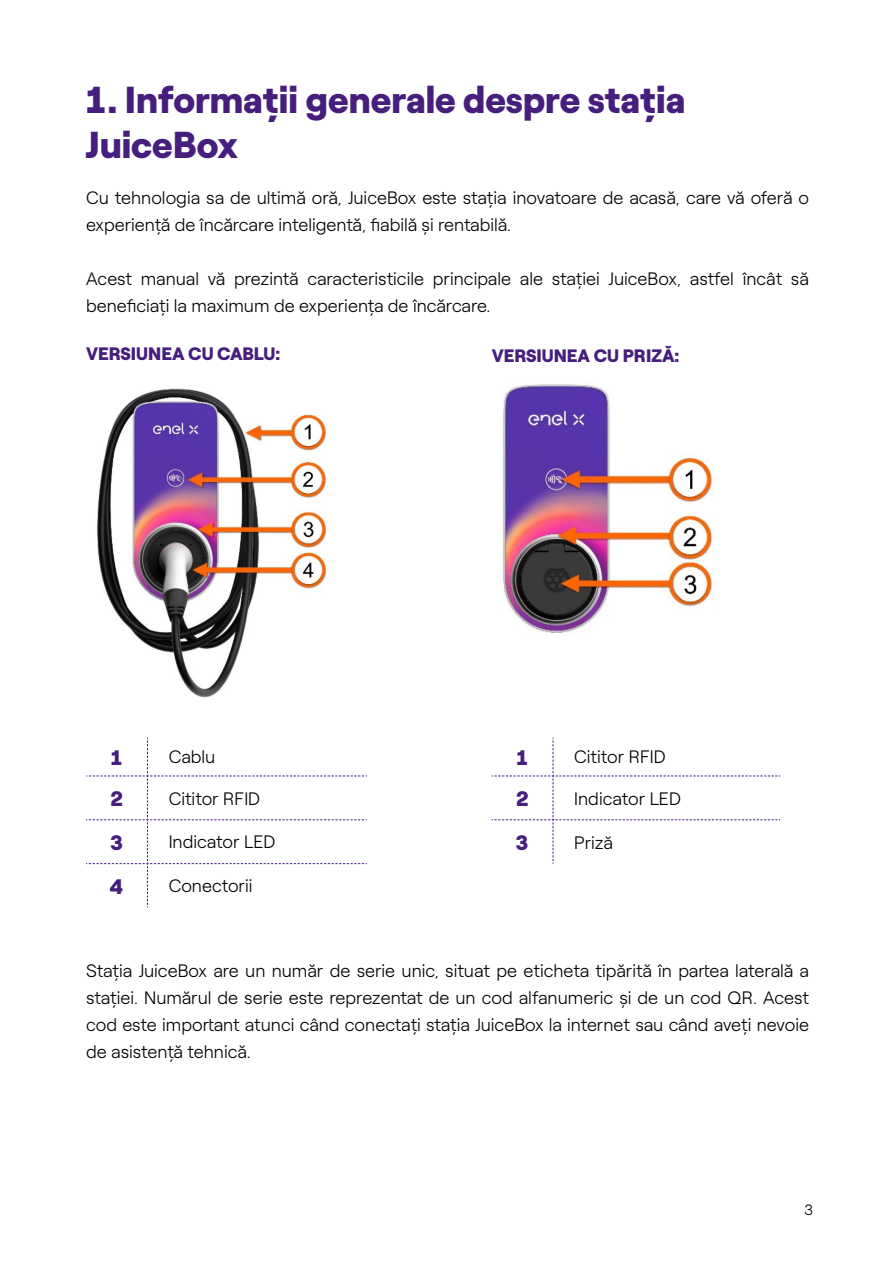
<style>
.page{position:relative;width:893px;height:1263px;background:#fff}
.page>*{position:absolute;margin:0;border:0;box-sizing:border-box;transform-origin:0 0}
.t1{font:900 37.5px/45px "Roobert ENEL";color:#461e7d}
.t2{font:900 21px "Roobert ENEL";color:#461e7d}
.t3{font:300 18px/27px "Roobert ENEL";color:#000}
.t4{font:900 18px "Roobert ENEL";color:#461e7d}
.t5{font:300 15px "Roobert ENEL";color:#000}
</style>
<div class="page">
<img style="left:97px;top:388px;width:231px;height:310px">
<svg style="left:86px;top:738px;width:281px;height:169px"></svg>
<svg style="left:492px;top:738px;width:288px;height:126px"></svg>
<img style="left:503px;top:384px;width:209px;height:249px">
<h1 class="t1" style="left:85px;top:74px;width:602px">1. Informații generale despre stația<br>JuiceBox</h1>
<p class="t3" style="left:86px;top:182px;width:724px">Cu tehnologia sa de ultimă oră, JuiceBox este stația inovatoare de acasă, care vă oferă o experiență de încărcare inteligentă, fiabilă și rentabilă.</p>
<p class="t3" style="left:86px;top:263px;width:724px">Acest manual vă prezintă caracteristicile principale ale stației JuiceBox, astfel încât să beneficiați la maximum de experiența de încărcare.</p>
<p class="t4" style="left:86px;top:340px;width:196px">VERSIUNEA CU CABLU:</p>
<p class="t4" style="left:492px;top:341px;width:189px">VERSIUNEA CU PRIZĂ:</p>
<p class="t2" style="left:110px;top:740px;width:14px">1</p>
<p class="t3" style="left:169px;top:742px;width:48px">Cablu</p>
<p class="t2" style="left:110px;top:782px;width:14px">2</p>
<p class="t3" style="left:169px;top:783px;width:93px">Cititor RFID</p>
<p class="t2" style="left:110px;top:826px;width:14px">3</p>
<p class="t3" style="left:169px;top:827px;width:108px">Indicator LED</p>
<p class="t2" style="left:110px;top:870px;width:15px">4</p>
<p class="t3" style="left:169px;top:871px;width:85px">Conectorii</p>
<p class="t2" style="left:516px;top:740px;width:14px">1</p>
<p class="t3" style="left:574px;top:742px;width:93px">Cititor RFID</p>
<p class="t2" style="left:516px;top:782px;width:14px">2</p>
<p class="t3" style="left:574px;top:783px;width:108px">Indicator LED</p>
<p class="t2" style="left:516px;top:826px;width:14px">3</p>
<p class="t3" style="left:574px;top:827px;width:40px">Priză</p>
<p class="t3" style="left:86px;top:955px;width:724px;text-align:justify">Stația JuiceBox are un număr de serie unic, situat pe eticheta tipărită în partea laterală a stației. Numărul de serie este reprezentat de un cod alfanumeric și de un cod QR. Acest cod este important atunci când conectați stația JuiceBox la internet sau când aveți nevoie de asistență tehnică.</p>
<p class="t5" style="left:804px;top:1199px;width:11px">3</p>
</div>
